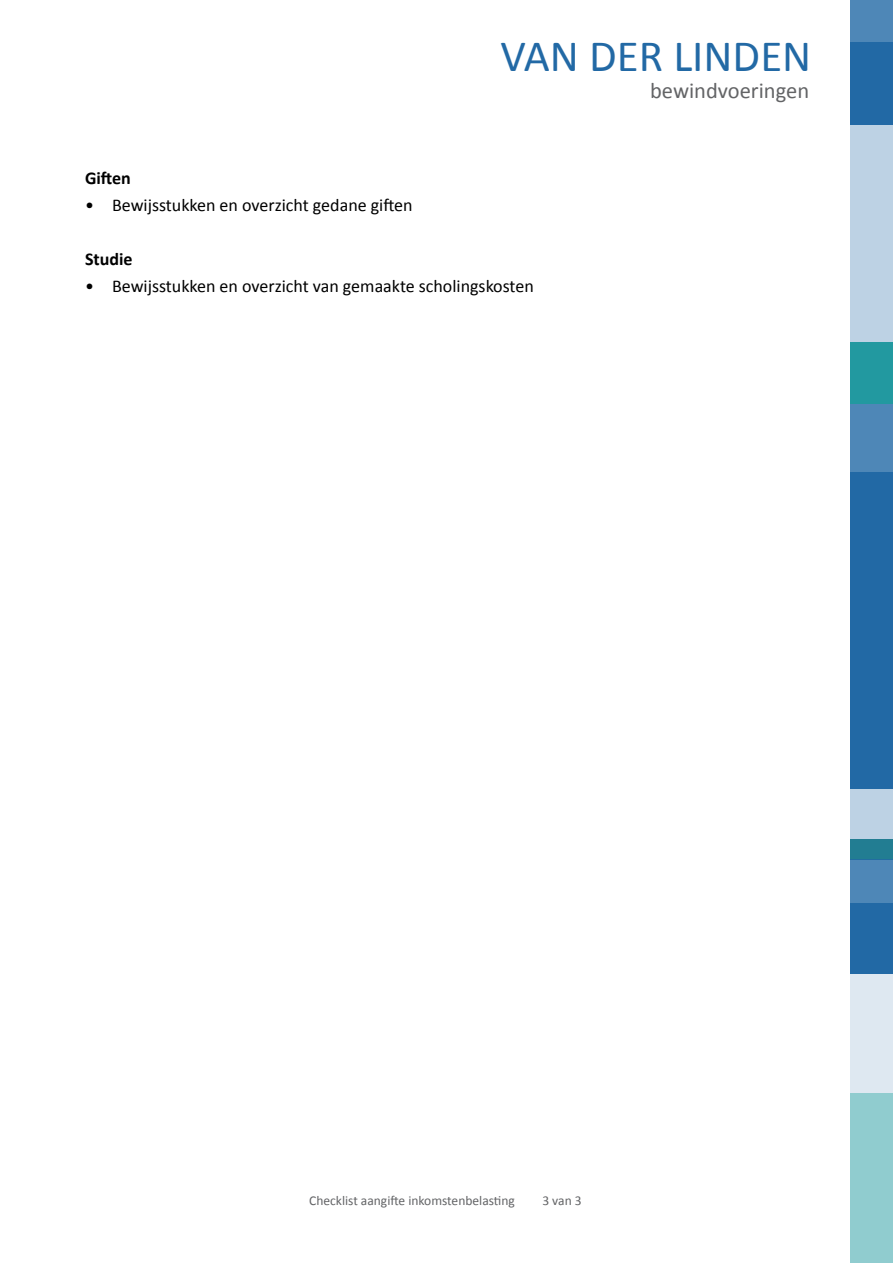
<style>
.page{position:relative;width:893px;height:1263px;background:#fff}
.page>*{position:absolute;margin:0;border:0;box-sizing:border-box;transform-origin:0 0}
.t1{font:45px "Calibri";color:#2269a5}
.t2{font:22.5px "Calibri";color:#636466}
.t3{font:18px "Calibri";color:#000}
.t4{font:700 18px "Calibri";color:#000}
.t5{font:13.5px "Calibri";color:#636466}
</style>
<div class="page">
<div style="left:850px;top:0;width:43px;height:43px;background:#4e87b7"></div>
<div style="left:850px;top:43px;width:43px;height:82px;background:#2269a5"></div>
<div style="left:850px;top:125px;width:43px;height:217px;background:#bdd2e4"></div>
<div style="left:850px;top:342px;width:43px;height:62px;background:#2299a0"></div>
<div style="left:850px;top:404px;width:43px;height:68px;background:#4e87b7"></div>
<div style="left:850px;top:472px;width:43px;height:317px;background:#2269a5"></div>
<div style="left:850px;top:789px;width:43px;height:50px;background:#bdd2e4"></div>
<div style="left:850px;top:904px;width:43px;height:70px;background:#2269a5"></div>
<div style="left:850px;top:974px;width:43px;height:119px;background:#dee8f1"></div>
<div style="left:850px;top:1093px;width:43px;height:170px;background:#90cccf"></div>
<div style="left:850px;top:839px;width:43px;height:20px;background:#227d92"></div>
<div style="left:850px;top:859px;width:43px;height:45px;background:#4e87b7"></div>
<h1 class="t1" style="left:500px;top:25px;width:312px">VAN DER LINDEN</h1>
<p class="t2" style="left:650px;top:75px;width:161px">bewindvoeringen</p>
<p class="t4" style="left:85px;top:165px;width:47px">Giften</p>
<p class="t3" style="left:85px;top:192px;width:329px">• Bewijsstukken en overzicht gedane giften</p>
<p class="t4" style="left:85px;top:246px;width:49px">Studie</p>
<p class="t3" style="left:85px;top:273px;width:450px">• Bewijsstukken en overzicht van gemaakte scholingskosten</p>
<p class="t5" style="left:309px;top:1191px;width:207px">Checklist aangifte inkomstenbelasting</p>
<p class="t5" style="left:542px;top:1191px;width:41px">3 van 3</p>
</div>
